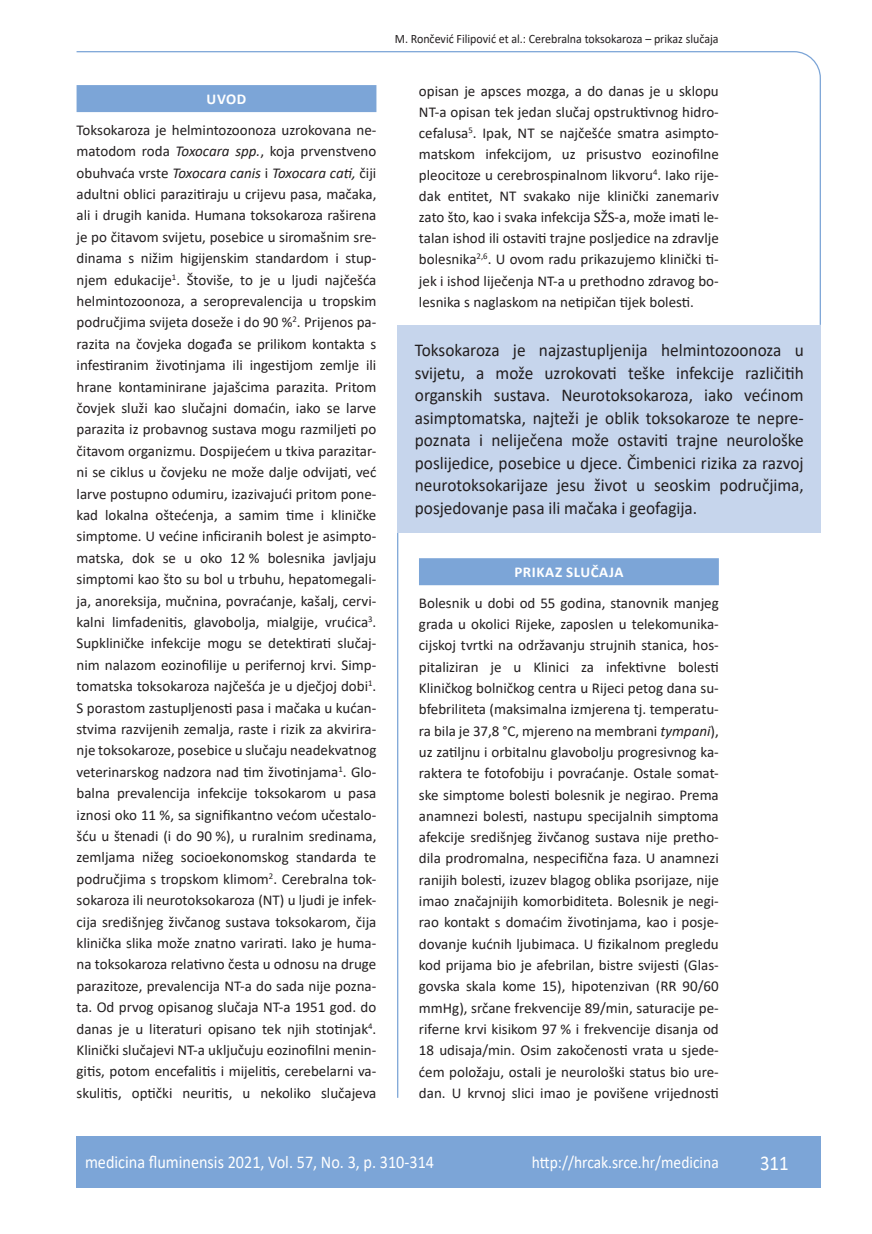
<style>
.page{position:relative;width:872px;height:1234px;background:#fff}
.page>*{position:absolute;margin:0;border:0;box-sizing:border-box;transform-origin:0 0}
.t1{font:21px "Calibri";color:#fff;scale:.9 1}
.anterfile{font:18px/22.5px "Calibri";color:#231f20;text-align:justify;scale:.96 1}
.t2{font:18px "Calibri";color:#fff;scale:.9 1}
.t3{font:17.25px "Calibri";color:#fff;scale:.9 1}
.osnovni_tekst{font:15px/21.5px "Calibri";color:#231f20;text-align:justify}
.naslov_ruler{font:700 15px "Calibri";letter-spacing:.04em;color:#fff}
.glava{font:12.75px "Calibri";color:#231f20;scale:.94 1}
.s1{font-style:italic}
</style>
<div class="page">
<svg style="left:76px;top:51px;width:745px;height:275px"></svg>
<hr style="left:397px;top:532px;width:1px;height:565px;background:#7ca5d7">
<div style="left:77px;top:1135px;width:744px;height:51px;background:#7ca5d7"></div>
<div style="left:77px;top:85px;width:299px;height:27px;background:#7ca5d7"></div>
<div style="left:398px;top:325px;width:423px;height:207px;background:#c6d5ec"></div>
<div style="left:419px;top:558px;width:300px;height:27px;background:#7ca5d7"></div>
<p class="naslov_ruler" style="left:207px;top:88px;width:41px">UVOD</p>
<p class="osnovni_tekst" style="left:77px;top:119px;width:301px">Toksokaroza je helmintozoonoza uzrokovana ne&shy;matodom roda <span class="s1">Toxocara spp.</span>, koja prvenstveno obuhvaća vrste <span class="s1">Toxocara canis</span> i <span class="s1">Toxocara cati,</span> čiji adultni oblici parazitiraju u crijevu pasa, mačaka, ali i drugih kanida. Humana toksokaroza raširena je po čitavom svijetu, posebice u siromašnim sre&shy;dinama s nižim higijenskim standardom i stup&shy;njem edukacije<sup>1</sup>. Štoviše, to je u ljudi najčešća helmintozoonoza, a seroprevalencija u tropskim područjima svijeta doseže i do 90 %<sup>2</sup>. Prijenos pa&shy;razita na čovjeka događa se prilikom kontakta s infestiranim životinjama ili ingestijom zemlje ili hrane kontaminirane jajašcima parazita. Pritom čovjek služi kao slučajni domaćin, iako se larve parazita iz probavnog sustava mogu razmiljeti po čitavom organizmu. Dospijećem u tkiva parazitar&shy;ni se ciklus u čovjeku ne može dalje odvijati, već larve postupno odumiru, izazivajući pritom pone&shy;kad lokalna oštećenja, a samim time i kliničke simptome. U većine inficiranih bolest je asimpto&shy;matska, dok se u oko 12 % bolesnika javljaju simptomi kao što su bol u trbuhu, hepatomegali&shy;ja, anoreksija, mučnina, povraćanje, kašalj, cervi&shy;kalni limfadenitis, glavobolja, mialgije, vrućica<sup>3</sup>.<br>Supkliničke infekcije mogu se detektirati slučaj&shy;nim nalazom eozinofilije u perifernoj krvi. Simp&shy;tomatska toksokaroza najčešća je u dječjoj dobi<sup>1</sup>.<br>S porastom zastupljenosti pasa i mačaka u kućan&shy;stvima razvijenih zemalja, raste i rizik za akvirira&shy;nje toksokaroze, posebice u slučaju neadekvatnog veterinarskog nadzora nad tim životinjama<sup>1</sup>. Glo&shy;balna prevalencija infekcije toksokarom u pasa iznosi oko 11 %, sa signifikantno većom učestalo&shy;šću u štenadi (i do 90 %), u ruralnim sredinama, zemljama nižeg socioekonomskog standarda te područjima s tropskom klimom<sup>2</sup>. Cerebralna tok&shy;sokaroza ili neurotoksokaroza (NT) u ljudi je infek&shy;cija središnjeg živčanog sustava toksokarom, čija klinička slika može znatno varirati. Iako je huma&shy;na toksokaroza relativno česta u odnosu na druge parazitoze, prevalencija NT-a do sada nije pozna&shy;ta. Od prvog opisanog slučaja NT-a 1951 god. do danas je u literaturi opisano tek njih stotinjak<sup>4</sup>.<br>Klinički slučajevi NT-a uključuju eozinofilni menin&shy;gitis, potom encefalitis i mijelitis, cerebelarni va&shy;skulitis, optički neuritis, u nekoliko slučajeva</p>
<p class="glava" style="left:395px;top:29px;width:346px">M. Rončević Filipović et al.: Cerebralna toksokaroza – prikaz slučaja</p>
<p class="osnovni_tekst" style="left:419px;top:80px;width:301px;line-height:21px">opisan je apsces mozga, a do danas je u sklopu NT-a opisan tek jedan slučaj opstruktivnog hidro&shy;cefalusa<sup>5</sup>. Ipak, NT se najčešće smatra asimpto&shy;matskom infekcijom, uz prisustvo eozinofilne pleocitoze u cerebrospinalnom likvoru<sup>4</sup>. Iako rije&shy;dak entitet, NT svakako nije klinički zanemariv zato što, kao i svaka infekcija SŽS-a, može imati le&shy;talan ishod ili ostaviti trajne posljedice na zdravlje bolesnika<sup>2,6</sup>. U ovom radu prikazujemo klinički ti&shy;jek i ishod liječenja NT-a u prethodno zdravog bo&shy;lesnika s naglaskom na netipičan tijek bolesti.</p>
<p class="anterfile" style="left:415px;top:338px;width:407px">Toksokaroza je najzastupljenija helmintozoonoza u svijetu, a može uzrokovati teške infekcije različitih organskih sustava. Neurotoksokaroza, iako većinom asimptomatska, najteži je oblik toksokaroze te nepre&shy;poznata i neliječena može ostaviti trajne neurološke poslijedice, posebice u djece. Čimbenici rizika za razvoj neurotoksokarijaze jesu život u seoskim područjima, posjedovanje pasa ili mačaka i geofagija.</p>
<p class="naslov_ruler" style="left:514px;top:561px;width:111px">PRIKAZ SLUČAJA</p>
<p class="osnovni_tekst" style="left:419px;top:591px;width:301px">Bolesnik u dobi od 55 godina, stanovnik manjeg grada u okolici Rijeke, zaposlen u telekomunika&shy;cijskoj tvrtki na održavanju strujnih stanica, hos&shy;pitaliziran je u Klinici za infektivne bolesti Kliničkog bolničkog centra u Rijeci petog dana su&shy;bfebriliteta (maksimalna izmjerena tj. temperatu&shy;ra bila je 37,8 °C, mjereno na membrani <span class="s1">tympani</span>), uz zatiljnu i orbitalnu glavobolju progresivnog ka&shy;raktera te fotofobiju i povraćanje. Ostale somat&shy;ske simptome bolesti bolesnik je negirao. Prema anamnezi bolesti, nastupu specijalnih simptoma afekcije središnjeg živčanog sustava nije pretho&shy;dila prodromalna, nespecifična faza. U anamnezi ranijih bolesti, izuzev blagog oblika psorijaze, nije imao značajnijih komorbiditeta. Bolesnik je negi&shy;rao kontakt s domaćim životinjama, kao i posje&shy;dovanje kućnih ljubimaca. U fizikalnom pregledu kod prijama bio je afebrilan, bistre svijesti (Glas&shy;govska skala kome 15), hipotenzivan (RR 90/60 mmHg), srčane frekvencije 89/min, saturacije pe&shy;riferne krvi kisikom 97 % i frekvencije disanja od 18 udisaja/min. Osim zakočenosti vrata u sjede&shy;ćem položaju, ostali je neurološki status bio ure&shy;dan. U krvnoj slici imao je povišene vrijednosti</p>
<p class="t2" style="left:85px;top:1149px;width:389px">medicina fluminensis 2021, Vol. 57, No. 3, p. 310-314</p>
<p class="t3" style="left:532px;top:1150px;width:209px">http://hrcak.srce.hr/medicina</p>
<p class="t1" style="left:760px;top:1147px;width:33px">311</p>
</div>
